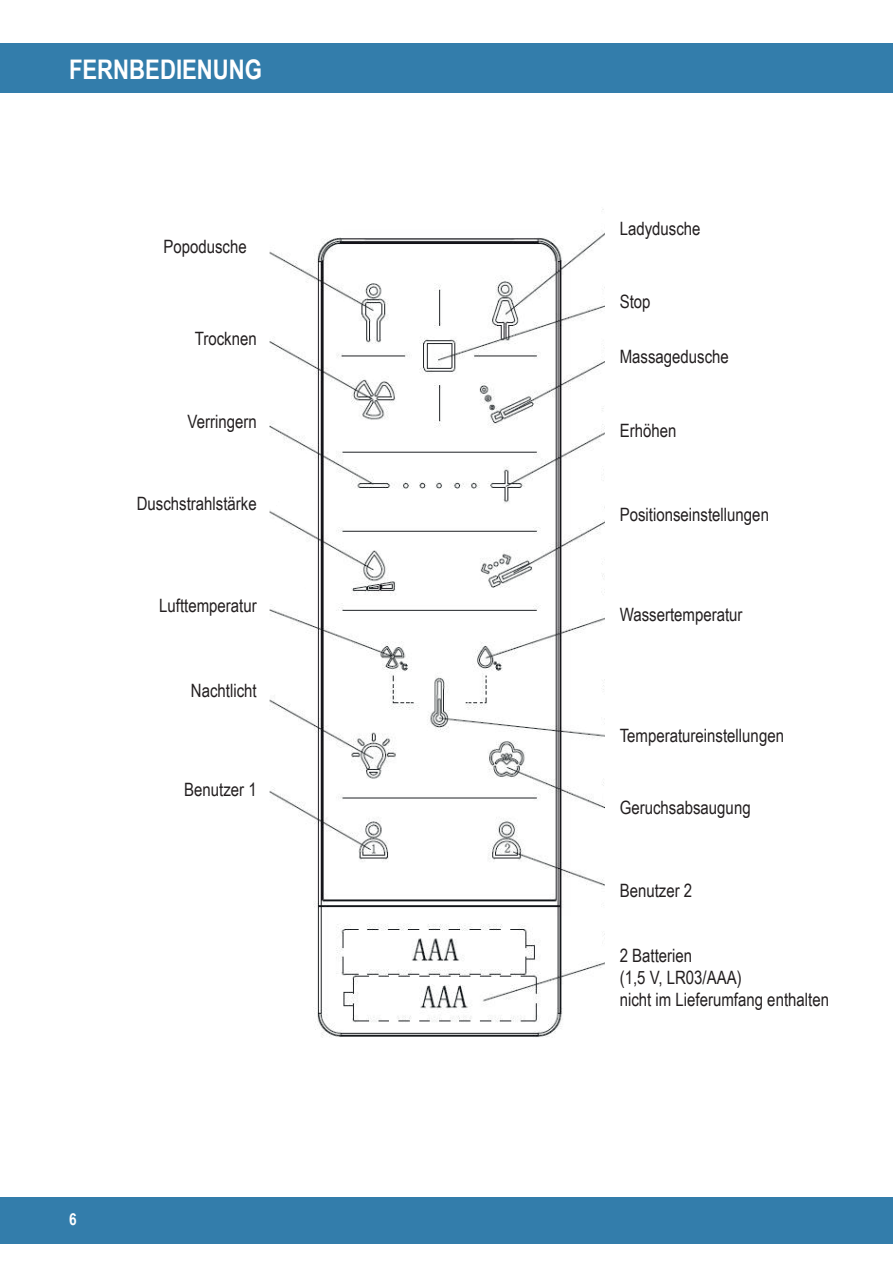
<style>
.page{position:relative;width:893px;height:1263px;background:#fff}
.page>*{position:absolute;margin:0;border:0;box-sizing:border-box;transform-origin:0 0}
.t1{font:700 27px "Arial Narrow";color:#fff}
.t2{font:18.45px/22px "Arial Narrow";color:#231f20}
.t3{font:700 16.5px "Arial Narrow";color:#fff}
</style>
<div class="page">
<div style="left:0;top:43px;width:893px;height:50px;background:#337dab"></div>
<div style="left:0;top:1197px;width:893px;height:47px;background:#337dab"></div>
<img style="left:269px;top:209px;width:336px;height:828px">
<h1 class="t1" style="left:69px;top:49px;width:195px">FERNBEDIENUNG</h1>
<p class="t2" style="left:163px;top:235px;width:85px">Popodusche</p>
<p class="t2" style="left:195px;top:327px;width:63px">Trocknen</p>
<p class="t2" style="left:188px;top:409px;width:71px">Verringern</p>
<p class="t2" style="left:137px;top:492px;width:122px">Duschstrahlstärke</p>
<p class="t2" style="left:159px;top:594px;width:99px">Lufttemperatur</p>
<p class="t2" style="left:191px;top:679px;width:67px">Nachtlicht</p>
<p class="t2" style="left:184px;top:778px;width:74px">Benutzer 1</p>
<p class="t3" style="left:69px;top:1207px;width:9px">6</p>
<p class="t2" style="left:620px;top:216px;width:82px">Ladydusche</p>
<p class="t2" style="left:620px;top:290px;width:32px">Stop</p>
<p class="t2" style="left:620px;top:345px;width:111px">Massagedusche</p>
<p class="t2" style="left:620px;top:419px;width:58px">Erhöhen</p>
<p class="t2" style="left:620px;top:503px;width:151px">Positionseinstellungen</p>
<p class="t2" style="left:620px;top:602px;width:124px">Wassertemperatur</p>
<p class="t2" style="left:620px;top:723px;width:166px">Temperatureinstellungen</p>
<p class="t2" style="left:620px;top:796px;width:132px">Geruchsabsaugung</p>
<p class="t2" style="left:620px;top:878px;width:74px">Benutzer 2</p>
<p class="t2" style="left:620px;top:944px;width:211px">2 Batterien<br>(1,5 V, LR03/AAA)<br>nicht im Lieferumfang enthalten</p>
</div>
